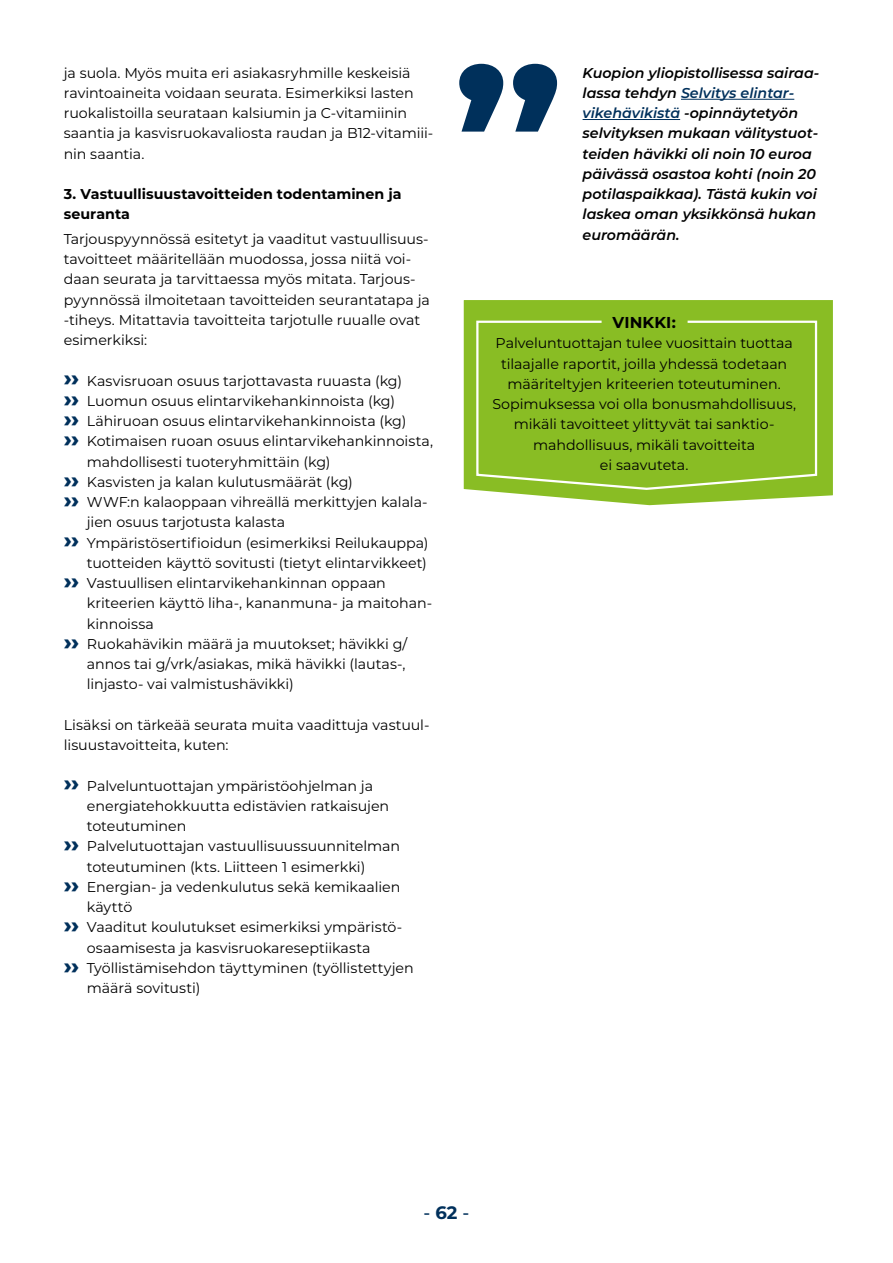
<style>
.page{position:relative;width:893px;height:1263px;background:#fff}
.page>*{position:absolute;margin:0;border:0;box-sizing:border-box;transform-origin:0 0}
.t1{font:500 18px "Montserrat";color:#00305b}
.leipateksti{font:700 15.75px "Montserrat";letter-spacing:.01em;color:#000}
.leipateksti-2{font:14.25px/20.2px "Montserrat";letter-spacing:-.005em;color:#000}
.nosto_2{font:italic 600 14.25px/20.2px "Montserrat";color:#000}
._3_otsikko{font:700 14.25px/20.2px "Montserrat";color:#000}
.s1{font-weight:800;font-size:22.5px;color:#00305b}
.s2{color:#00305b}
.s3{font-weight:700}
</style>
<div class="page">
<svg style="left:463px;top:300px;width:370px;height:206px;background:#9cc848"></svg>
<div style="left:475px;top:319px;width:343px;height:172px;background:#89bd24"></div>
<svg style="left:459px;top:64px;width:98px;height:68px"></svg>
<hr style="left:681px;top:99px;width:113px;height:1px;background:#00305b">
<hr style="left:583px;top:119px;width:97px;height:1px;background:#00305b">
<p class="leipateksti-2" style="left:64px;top:62px;width:371px">ja suola. Myös muita eri asiakasryhmille keskeisiä ravintoaineita voidaan seurata. Esimerkiksi lasten ruokalistoilla seurataan kalsiumin ja C-vitamiinin saantia ja kasvisruokavaliosta raudan ja B12-vitamiii&shy;nin saantia.</p>
<p class="_3_otsikko" style="left:64px;top:183px;width:339px">3. Vastuullisuustavoitteiden todentaminen ja seuranta</p>
<p class="leipateksti-2" style="left:64px;top:228px;width:368px">Tarjouspyynnössä esitetyt ja vaaditut vastuullisuus&shy;tavoitteet määritellään muodossa, jossa niitä voi&shy;daan seurata ja tarvittaessa myös mitata. Tarjous&shy;pyynnössä ilmoitetaan tavoitteiden seurantatapa ja -tiheys. Mitattavia tavoitteita tarjotulle ruualle ovat esimerkiksi:</p>
<p class="leipateksti-2" style="left:64px;top:370px;width:340px"><span class="s1">››</span> Kasvisruoan osuus tarjottavasta ruuasta (kg)</p>
<p class="leipateksti-2" style="left:64px;top:390px;width:333px"><span class="s1">››</span> Luomun osuus elintarvikehankinnoista (kg)</p>
<p class="leipateksti-2" style="left:64px;top:410px;width:344px"><span class="s1">››</span> Lähiruoan osuus elintarvikehankinnoista (kg)</p>
<p class="leipateksti-2" style="left:87px;top:431px;width:348px;text-indent:-23px"><span class="s1">››</span> Kotimaisen ruoan osuus elintarvikehankinnoista, mahdollisesti tuoteryhmittäin (kg)</p>
<p class="leipateksti-2" style="left:64px;top:471px;width:291px"><span class="s1">››</span> Kasvisten ja kalan kulutusmäärät (kg)</p>
<p class="leipateksti-2" style="left:87px;top:491px;width:342px;text-indent:-23px"><span class="s1">››</span> WWF:n kalaoppaan vihreällä merkittyjen kalala&shy;jien osuus tarjotusta kalasta</p>
<p class="leipateksti-2" style="left:64px;top:532px;width:366px;text-align:right"><span class="s1">››</span> Ympäristösertifioidun (esimerkiksi Reilukauppa) tuotteiden käyttö sovitusti (tietyt elintarvikkeet)</p>
<p class="leipateksti-2" style="left:87px;top:572px;width:347px;text-indent:-23px"><span class="s1">››</span> Vastuullisen elintarvikehankinnan oppaan kriteerien käyttö liha-, kananmuna- ja maitohan&shy;kinnoissa</p>
<p class="leipateksti-2" style="left:87px;top:633px;width:322px;text-indent:-23px"><span class="s1">››</span> Ruokahävikin määrä ja muutokset; hävikki g/ annos tai g/vrk/asiakas, mikä hävikki (lautas-, linjasto- vai valmistushävikki)</p>
<p class="leipateksti-2" style="left:64px;top:714px;width:367px">Lisäksi on tärkeää seurata muita vaadittuja vastuul&shy;lisuustavoitteita, kuten:</p>
<p class="leipateksti-2" style="left:87px;top:775px;width:304px;text-indent:-23px"><span class="s1">››</span> Palveluntuottajan ympäristöohjelman ja energiatehokkuutta edistävien ratkaisujen toteutuminen</p>
<p class="leipateksti-2" style="left:87px;top:836px;width:315px;text-indent:-23px"><span class="s1">››</span> Palvelutuottajan vastuullisuussuunnitelman toteutuminen (kts. Liitteen 1 esimerkki)</p>
<p class="leipateksti-2" style="left:87px;top:876px;width:315px;text-indent:-23px"><span class="s1">››</span> Energian- ja vedenkulutus sekä kemikaalien käyttö</p>
<p class="leipateksti-2" style="left:87px;top:917px;width:317px;text-indent:-23px"><span class="s1">››</span> Vaaditut koulutukset esimerkiksi ympäristö&shy;osaamisesta ja kasvisruokareseptiikasta</p>
<p class="leipateksti-2" style="left:87px;top:957px;width:328px;text-indent:-23px"><span class="s1">››</span> Työllistämisehdon täyttyminen (työllistettyjen määrä sovitusti)</p>
<p class="nosto_2" style="left:583px;top:62px;width:238px">Kuopion yliopistollisessa sairaa&shy;lassa tehdyn <span class="s2">Selvitys elintar&shy;vikehävikistä</span> -opinnäytetyön selvityksen mukaan välitystuot&shy;teiden hävikki oli noin 10 euroa päivässä osastoa kohti (noin 20 potilaspaikkaa). Tästä kukin voi laskea oman yksikkönsä hukan euromäärän.</p>
<p class="leipateksti" style="left:613px;top:311px;width:65px">VINKKI:</p>
<p class="leipateksti-2" style="left:496px;top:333px;width:299px;text-align:center">Palveluntuottajan tulee vuosittain tuottaa tilaajalle raportit, joilla yhdessä todetaan</p>
<p class="leipateksti-2" style="left:507px;top:373px;width:275px">määriteltyjen kriteerien toteutuminen.</p>
<p class="leipateksti-2" style="left:492px;top:393px;width:305px">Sopimuksessa voi olla bonusmahdollisuus,</p>
<p class="leipateksti-2" style="left:514px;top:414px;width:262px">mikäli tavoitteet ylittyvät tai sanktio-</p>
<p class="leipateksti-2" style="left:533px;top:434px;width:224px">mahdollisuus, mikäli tavoitteita</p>
<p class="leipateksti-2" style="left:600px;top:454px;width:90px">ei saavuteta.</p>
<p class="t1" style="left:423px;top:1200px;width:48px">- <span class="s3">62</span> -</p>
</div>
